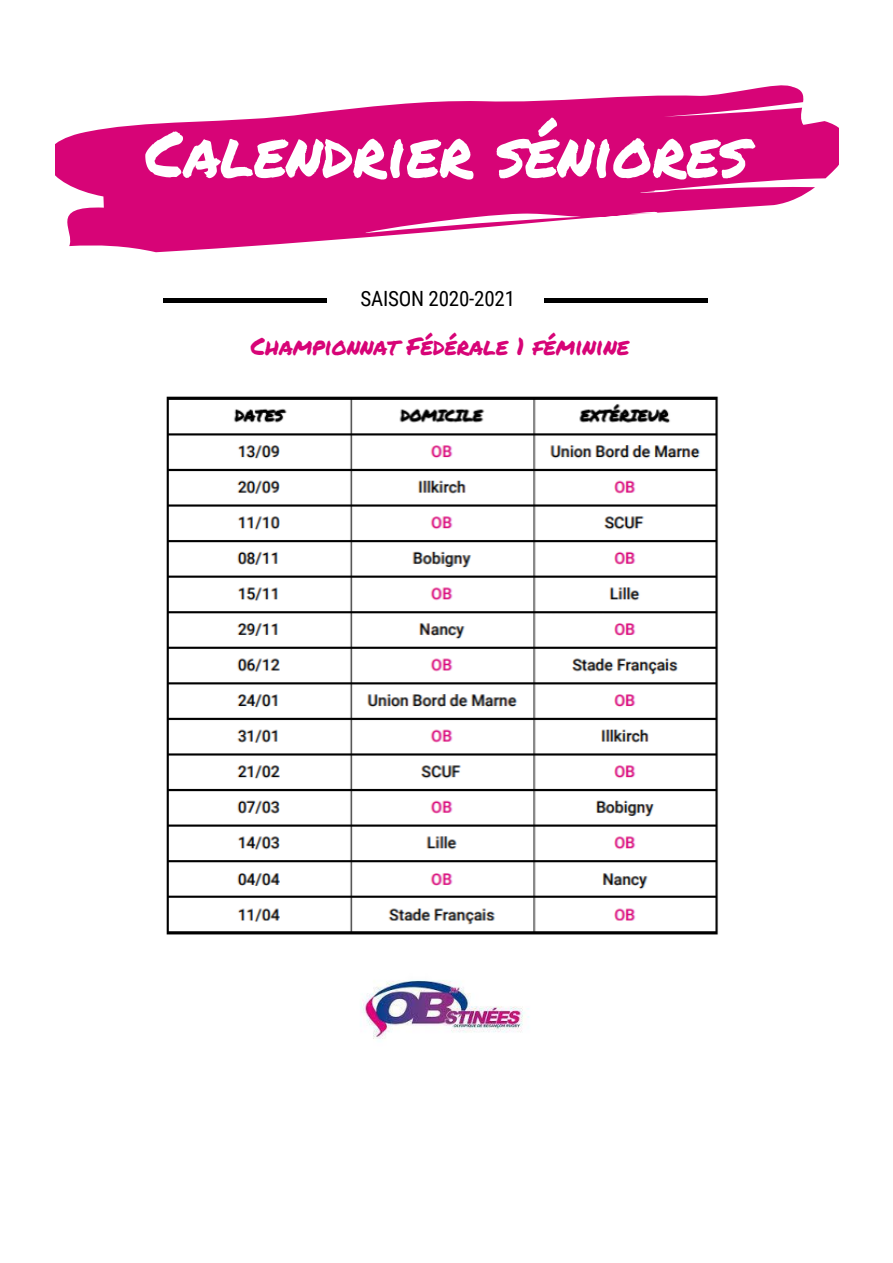
<style>
.page{position:relative;width:893px;height:1263px;background:#fff}
.page>*{position:absolute;margin:0;border:0;box-sizing:border-box;transform-origin:0 0}
.t1{font:63.82px "Permanent Marker";letter-spacing:-.01em;color:#fff}
.t2{font:24px "Permanent Marker";letter-spacing:-.01em;color:#d70477}
.t3{font:21px "Roboto Condensed";letter-spacing:-.01em;color:#000}
</style>
<div class="page">
<svg style="left:56px;top:85px;width:782px;height:167px;fill:#d70477"></svg>
<div style="left:163px;top:298px;width:163px;height:5px;background:#000"></div>
<div style="left:544px;top:298px;width:163px;height:5px;background:#000"></div>
<img style="left:166px;top:396px;width:553px;height:539px">
<img style="left:360px;top:980px;width:169px;height:59px">
<h1 class="t1" style="left:145px;top:107px;width:604px">Calendrier séniores</h1>
<p class="t3" style="left:360px;top:286px;width:156px">SAISON 2020-2021</p>
<p class="t2" style="left:251px;top:329px;width:380px">Championnat Fédérale 1 féminine</p>
</div>
